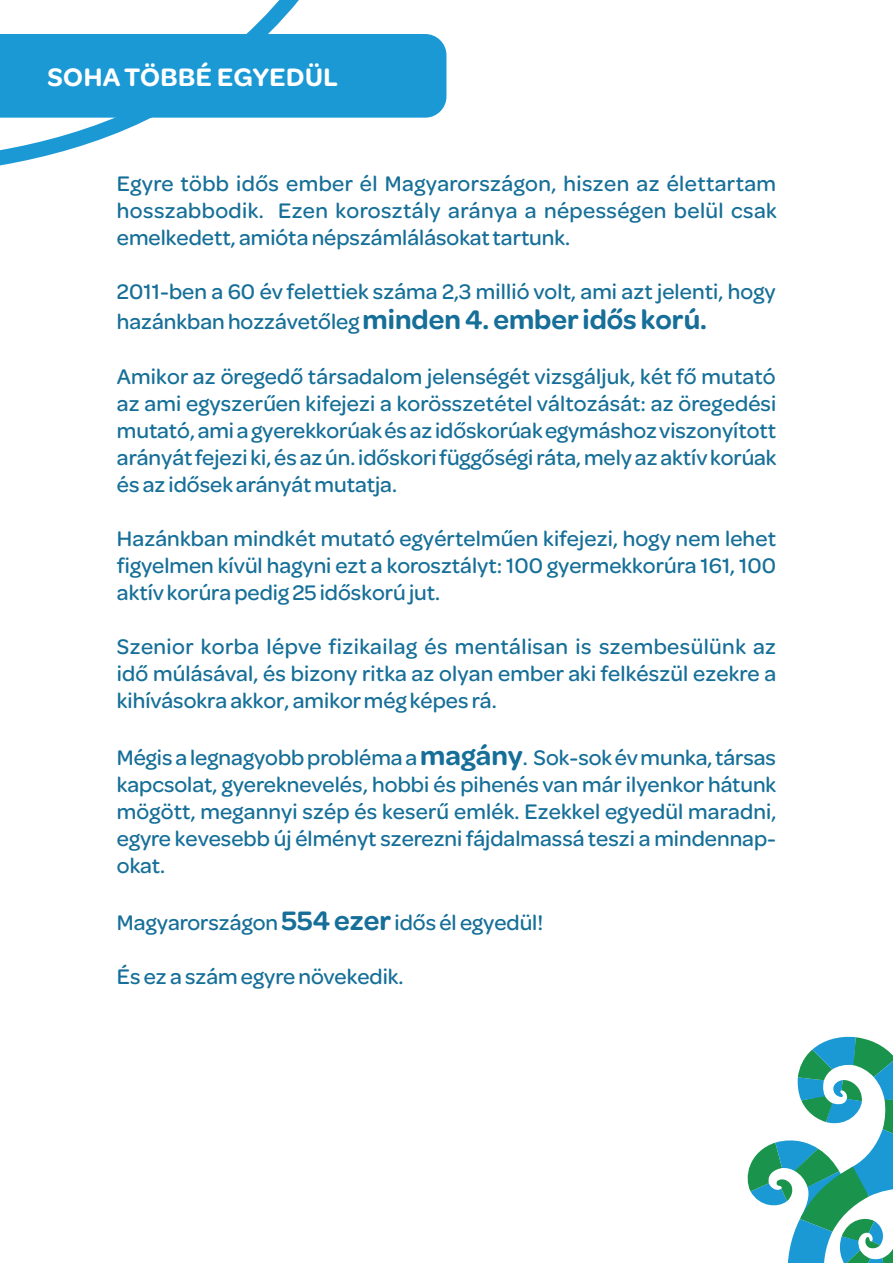
<style>
.page{position:relative;width:893px;height:1263px;background:#fff}
.page>*{position:absolute;margin:0;border:0;box-sizing:border-box;transform-origin:0 0}
.t1{font:600 28.5px "Omnes";color:#166f98}
.t2{font:600 27px "Omnes";letter-spacing:.02em;color:#fff}
.t3{font:500 22.5px/27px "Omnes";color:#166f98;text-align:justify}
.s1{font-weight:500;font-size:22.5px}
.s2{font-weight:600;font-size:28.5px}
</style>
<div class="page">
<svg style="left:747px;top:1036px;width:146px;height:227px"></svg>
<svg style="left:0;top:0;width:299px;height:166px"></svg>
<div style="left:0;top:34px;width:446px;height:84px;background:#1a99d5"></div>
<p class="t2" style="left:47px;top:58px;width:292px">SOHA TÖBBÉ EGYEDÜL</p>
<p class="t3" style="left:117px;top:169px;width:661px">Egyre több idős ember él Magyarországon, hiszen az élettartam hosszabbodik. Ezen korosztály aránya a népességen belül csak emelkedett, amióta népszámlálásokat tartunk.</p>
<p class="t3" style="left:117px;top:277px;width:660px">2011-ben a 60 év felettiek száma 2,3 millió volt, ami azt jelenti, hogy</p>
<p class="t1" style="left:117px;top:300px;width:592px"><span class="s1">hazánkban hozzávetőleg</span> minden 4. ember idős korú.</p>
<p class="t3" style="left:117px;top:361px;width:661px">Amikor az öregedő társadalom jelenségét vizsgáljuk, két fő mutató az ami egyszerűen kifejezi a korösszetétel változását: az öregedési mutató, ami a gyerekkorúak és az időskorúak egymáshoz viszonyított arányát fejezi ki, és az ún. időskori függőségi ráta, mely az aktív korúak és az idősek arányát mutatja.</p>
<p class="t3" style="left:117px;top:523px;width:661px">Hazánkban mindkét mutató egyértelműen kifejezi, hogy nem lehet figyelmen kívül hagyni ezt a korosztályt: 100 gyermekkorúra 161, 100 aktív korúra pedig 25 időskorú jut.</p>
<p class="t3" style="left:117px;top:631px;width:661px">Szenior korba lépve fizikailag és mentálisan is szembesülünk az idő múlásával, és bizony ritka az olyan ember aki felkészül ezekre a kihívásokra akkor, amikor még képes rá.</p>
<p class="t3" style="left:117px;top:742px;width:661px">Mégis a legnagyobb probléma a <span class="s2">magány</span>. Sok-sok év munka, társas kapcsolat, gyereknevelés, hobbi és pihenés van már ilyenkor hátunk mögött, megannyi szép és keserű emlék. Ezekkel egyedül maradni, egyre kevesebb új élményt szerezni fájdalmassá teszi a mindennap&shy;okat.</p>
<p class="t3" style="left:117px;top:907px;width:428px">Magyarországon <span class="s2">554 ezer</span> idős él egyedül!</p>
<p class="t3" style="left:117px;top:961px;width:288px">És ez a szám egyre növekedik.</p>
</div>
